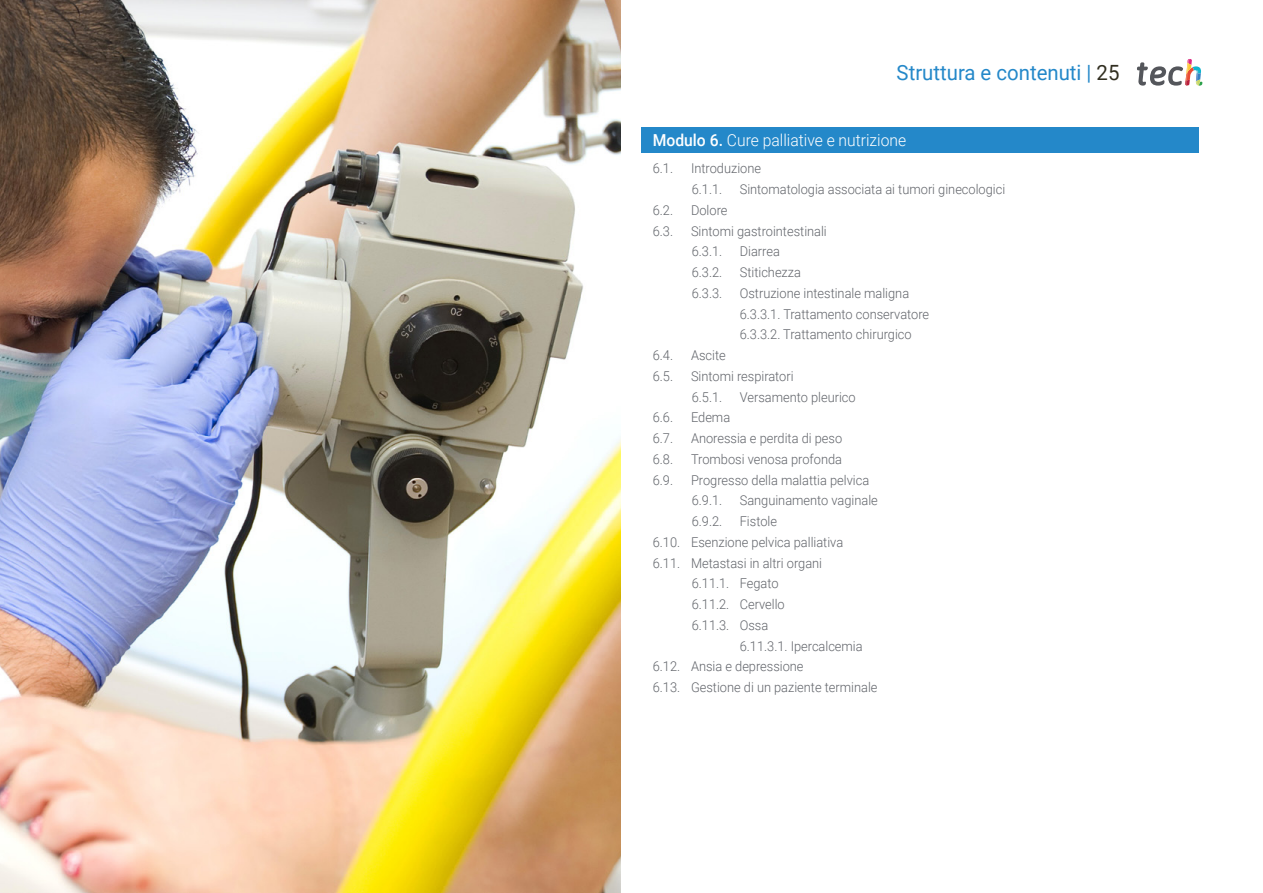
<style>
.page{position:relative;width:1263px;height:893px;background:#fff}
.page>*{position:absolute;margin:0;border:0;box-sizing:border-box;transform-origin:0 0}
.t1{font:21px "Roboto";color:#2488c9}
.t2{font:300 16.5px "Roboto";color:#fff;scale:.95 1}
.t3{font:300 13.5px/20.7px "Roboto";color:#61646a;scale:.95 1}
.s1{color:#312e20}
.s2{font-weight:500}
</style>
<div class="page">
<div style="left:642px;top:128px;width:557px;height:25px;background:#2488c9"></div>
<img style="left:0;top:0;width:621px;height:893px">
<svg style="left:1137px;top:59px;width:65px;height:27px"></svg>
<h1 class="t1" style="left:897px;top:57px;width:224px">Struttura e contenuti | <span class="s1">25</span></h1>
<p class="t2" style="left:653px;top:129px;width:268px"><span class="s2">Modulo 6.</span> Cure palliative e nutrizione</p>
<p class="t3" style="left:653px;top:158px;width:23px">6.1.</p>
<p class="t3" style="left:691px;top:158px;width:75px">Introduzione<br>6.1.1.</p>
<p class="t3" style="left:740px;top:179px;width:281px">Sintomatologia associata ai tumori ginecologici</p>
<p class="t3" style="left:653px;top:199px;width:23px">6.2.</p>
<p class="t3" style="left:691px;top:199px;width:40px">Dolore</p>
<p class="t3" style="left:653px;top:220px;width:23px">6.3.</p>
<p class="t3" style="left:691px;top:220px;width:144px">Sintomi gastrointestinali<br>6.3.1.</p>
<p class="t3" style="left:740px;top:241px;width:44px">Diarrea</p>
<p class="t3" style="left:692px;top:262px;width:34px">6.3.2.</p>
<p class="t3" style="left:740px;top:262px;width:66px">Stitichezza</p>
<p class="t3" style="left:692px;top:282px;width:34px">6.3.3.</p>
<p class="t3" style="left:740px;top:282px;width:201px">Ostruzione intestinale maligna<br>6.3.3.1. Trattamento conservatore<br>6.3.3.2. Trattamento chirurgico</p>
<p class="t3" style="left:653px;top:345px;width:23px">6.4.</p>
<p class="t3" style="left:691px;top:345px;width:38px">Ascite</p>
<p class="t3" style="left:653px;top:365px;width:23px">6.5.</p>
<p class="t3" style="left:691px;top:365px;width:110px">Sintomi respiratori<br>6.5.1.</p>
<p class="t3" style="left:740px;top:386px;width:123px">Versamento pleurico</p>
<p class="t3" style="left:653px;top:407px;width:23px">6.6.</p>
<p class="t3" style="left:691px;top:407px;width:43px">Edema</p>
<p class="t3" style="left:653px;top:428px;width:23px">6.7.</p>
<p class="t3" style="left:691px;top:428px;width:161px">Anoressia e perdita di peso</p>
<p class="t3" style="left:653px;top:448px;width:23px">6.8.</p>
<p class="t3" style="left:691px;top:448px;width:161px">Trombosi venosa profonda</p>
<p class="t3" style="left:653px;top:469px;width:23px">6.9.</p>
<p class="t3" style="left:691px;top:469px;width:189px">Progresso della malattia pelvica<br>6.9.1.</p>
<p class="t3" style="left:740px;top:490px;width:147px">Sanguinamento vaginale</p>
<p class="t3" style="left:692px;top:511px;width:34px">6.9.2.</p>
<p class="t3" style="left:740px;top:511px;width:41px">Fistole</p>
<p class="t3" style="left:653px;top:531px;width:202px">6.10. Esenzione pelvica palliativa</p>
<p class="t3" style="left:653px;top:552px;width:180px">6.11. Metastasi in altri organi</p>
<p class="t3" style="left:692px;top:573px;width:93px">6.11.1. Fegato</p>
<p class="t3" style="left:692px;top:594px;width:99px">6.11.2. Cervello</p>
<p class="t3" style="left:692px;top:614px;width:82px">6.11.3. Ossa</p>
<p class="t3" style="left:740px;top:635px;width:131px">6.11.3.1. Ipercalcemia</p>
<p class="t3" style="left:653px;top:656px;width:160px">6.12. Ansia e depressione</p>
<p class="t3" style="left:653px;top:677px;width:238px">6.13. Gestione di un paziente terminale</p>
</div>
